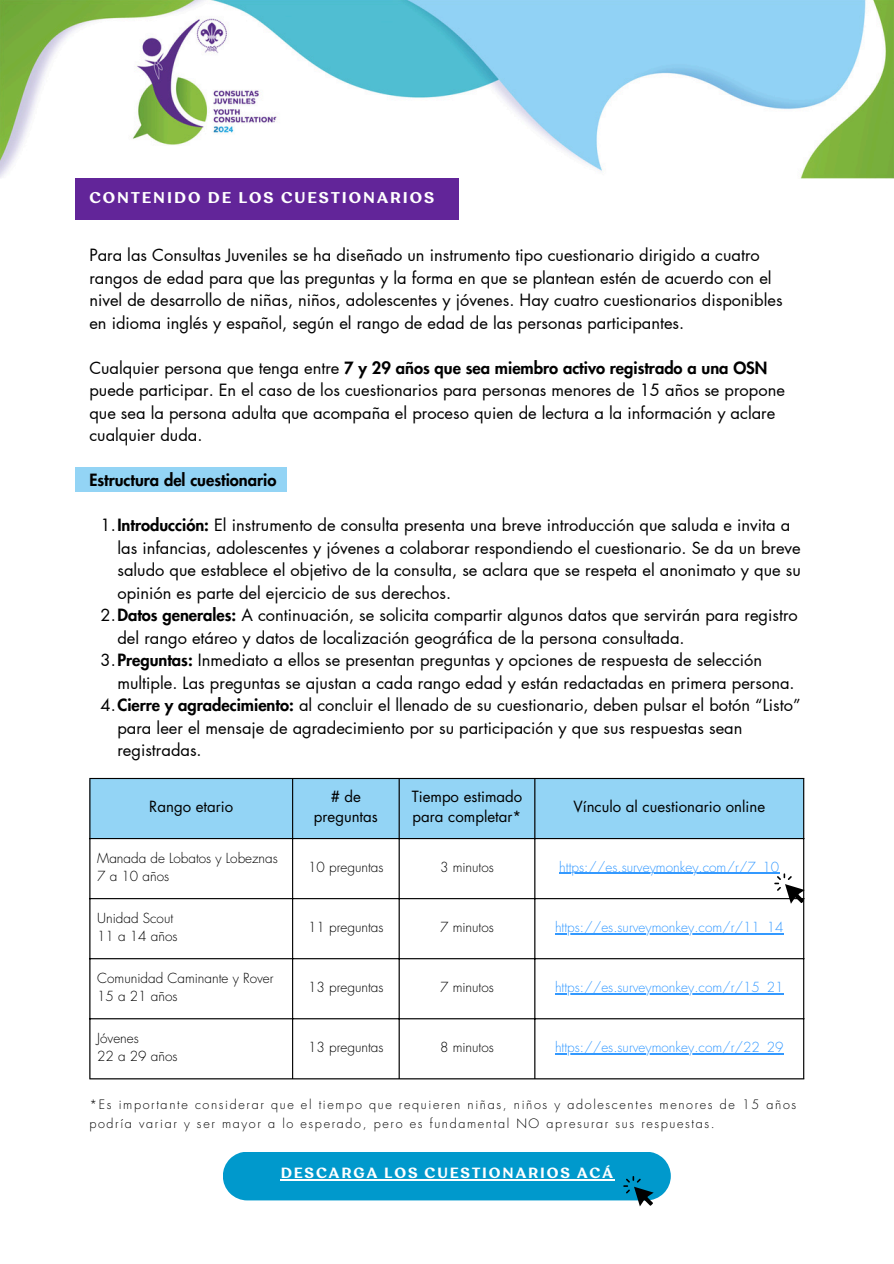
<style>
.page{position:relative;width:894px;height:1264px;background:#fff}
.page>*{position:absolute;margin:0;border:0;box-sizing:border-box;transform-origin:0 0}
.t1{font:16.5px/22.5px "Futura LT Pro";color:#000}
.t2{font:800 16.5px "Futura LT Pro";color:#000}
.t3{font:700 15.6px "Garbata";letter-spacing:.13em;color:#fff}
.t4{font:15px/20.2px "Futura Std";color:#000;text-align:center}
.t5{font:700 14.85px "Garbata";letter-spacing:.13em;color:#fff}
.t6{font:300 13.5px "Futura Std";color:#000}
.t7{font:300 13.5px "Futura Std";color:#39f}
.t8{font:300 12.6px/18.9px "Futura Std";letter-spacing:.13em;color:#000}
.s1{font-weight:800}
</style>
<div class="page">
<img style="left:0;top:0;width:893px;height:179px">
<div style="left:75px;top:468px;width:212px;height:24px;background:#93d4f5"></div>
<div style="left:75px;top:179px;width:383px;height:41px;background:#622599"></div>
<div style="left:90px;top:779px;width:712px;height:59px;background:#93d4f5"></div>
<hr style="left:559px;top:872px;width:220px;height:2px;background:#39f">
<hr style="left:555px;top:933px;width:228px;height:1px;background:#39f">
<hr style="left:555px;top:993px;width:228px;height:1px;background:#39f">
<hr style="left:555px;top:1053px;width:228px;height:1px;background:#39f">
<hr style="left:89px;top:779px;width:1px;height:299px;background:#000">
<hr style="left:292px;top:779px;width:1px;height:299px;background:#000">
<hr style="left:398px;top:779px;width:1px;height:299px;background:#000">
<hr style="left:534px;top:779px;width:1px;height:299px;background:#000">
<hr style="left:802px;top:779px;width:2px;height:299px;background:#000">
<hr style="left:89px;top:778px;width:715px;height:1px;background:#000">
<hr style="left:89px;top:838px;width:715px;height:1px;background:#000">
<hr style="left:89px;top:898px;width:715px;height:1px;background:#000">
<hr style="left:89px;top:958px;width:715px;height:1px;background:#000">
<hr style="left:89px;top:1018px;width:715px;height:1px;background:#000">
<hr style="left:89px;top:1078px;width:715px;height:1px;background:#000">
<svg style="left:774px;top:873px;width:30px;height:30px"></svg>
<svg style="left:223px;top:1152px;width:447px;height:54px;background:#25a6d1"></svg>
<p class="t3" style="left:89px;top:192px;width:346px">CONTENIDO DE LOS CUESTIONARIOS</p>
<p class="t1" style="left:89px;top:245px;width:694px">Para las Consultas Juveniles se ha diseñado un instrumento tipo cuestionario dirigido a cuatro rangos de edad para que las preguntas y la forma en que se plantean estén de acuerdo con el nivel de desarrollo de niñas, niños, adolescentes y jóvenes. Hay cuatro cuestionarios disponibles en idioma inglés y español, según el rango de edad de las personas participantes.</p>
<h3 class="t1" style="left:89px;top:357px;width:697px">Cualquier persona que tenga entre <span class="s1">7 y 29 años que sea miembro activo registrado a una OSN </span>puede participar. En el caso de los cuestionarios para personas menores de 15 años se propone que sea la persona adulta que acompaña el proceso quien de lectura a la información y aclare cualquier duda.</h3>
<h3 class="t2" style="left:89px;top:473px;width:188px">Estructura del cuestionario</h3>
<h2 class="t1" style="left:117px;top:515px;width:684px;text-indent:-17px">1.<span class="s1">Introducción:</span> El instrumento de consulta presenta una breve introducción que saluda e invita a las infancias, adolescentes y jóvenes a colaborar respondiendo el cuestionario. Se da un breve saludo que establece el objetivo de la consulta, se aclara que se respeta el anonimato y que su opinión es parte del ejercicio de sus derechos.</h2>
<p class="t1" style="left:117px;top:605px;width:681px;text-indent:-17px">2.<span class="s1">Datos generales:</span> A continuación, se solicita compartir algunos datos que servirán para registro del rango etáreo y datos de localización geográfica de la persona consultada.</p>
<p class="t1" style="left:117px;top:650px;width:678px;text-indent:-17px">3.<span class="s1">Preguntas:</span> Inmediato a ellos se presentan preguntas y opciones de respuesta de selección multiple. Las preguntas se ajustan a cada rango edad y están redactadas en primera persona.</p>
<p class="t1" style="left:117px;top:695px;width:684px;text-indent:-17px">4.<span class="s1">Cierre y agradecimiento:</span> al concluir el llenado de su cuestionario, deben pulsar el botón “Listo” para leer el mensaje de agradecimiento por su participación y que sus respuestas sean registradas.</p>
<p class="t4" style="left:149px;top:796px;width:85px">Rango etario</p>
<p class="t4" style="left:314px;top:786px;width:65px"># de preguntas</p>
<p class="t4" style="left:411px;top:786px;width:112px;text-align:left">Tiempo estimado para completar*</p>
<p class="t4" style="left:573px;top:796px;width:193px">Vínculo al cuestionario online</p>
<p class="t6" style="left:97px;top:851px;width:182px">Manada de Lobatos y Lobeznas</p>
<p class="t6" style="left:97px;top:869px;width:73px">7 a 10 años</p>
<p class="t6" style="left:308px;top:860px;width:77px">10 preguntas</p>
<p class="t6" style="left:440px;top:860px;width:55px">3 minutos</p>
<p class="t7" style="left:559px;top:860px;width:221px">https://es.surveymonkey.com/r/7_10</p>
<p class="t6" style="left:97px;top:911px;width:77px">Unidad Scout</p>
<p class="t6" style="left:97px;top:929px;width:82px">11 a 14 años</p>
<p class="t6" style="left:97px;top:971px;width:178px">Comunidad Caminante y Rover</p>
<p class="t6" style="left:97px;top:989px;width:82px">15 a 21 años</p>
<p class="t6" style="left:97px;top:1031px;width:43px">Jóvenes</p>
<p class="t6" style="left:97px;top:1049px;width:82px">22 a 29 años</p>
<p class="t6" style="left:308px;top:920px;width:77px">11 preguntas</p>
<p class="t6" style="left:440px;top:920px;width:55px">7 minutos</p>
<p class="t7" style="left:555px;top:920px;width:230px">https://es.surveymonkey.com/r/11_14</p>
<p class="t6" style="left:308px;top:980px;width:77px">13 preguntas</p>
<p class="t6" style="left:440px;top:980px;width:55px">7 minutos</p>
<p class="t7" style="left:555px;top:980px;width:230px">https://es.surveymonkey.com/r/15_21</p>
<p class="t6" style="left:308px;top:1040px;width:77px">13 preguntas</p>
<p class="t6" style="left:440px;top:1040px;width:55px">8 minutos</p>
<p class="t7" style="left:555px;top:1040px;width:230px">https://es.surveymonkey.com/r/22_29</p>
<p class="t8" style="left:89px;top:1095px;width:708px">*Es importante considerar que el tiempo que requieren niñas, niños y adolescentes menores de 15 años podría variar y ser mayor a lo esperado, pero es fundamental NO apresurar sus respuestas.</p>
<p class="t5" style="left:280px;top:1167px;width:333px">DESCARGA LOS CUESTIONARIOS ACÁ</p>
</div>
